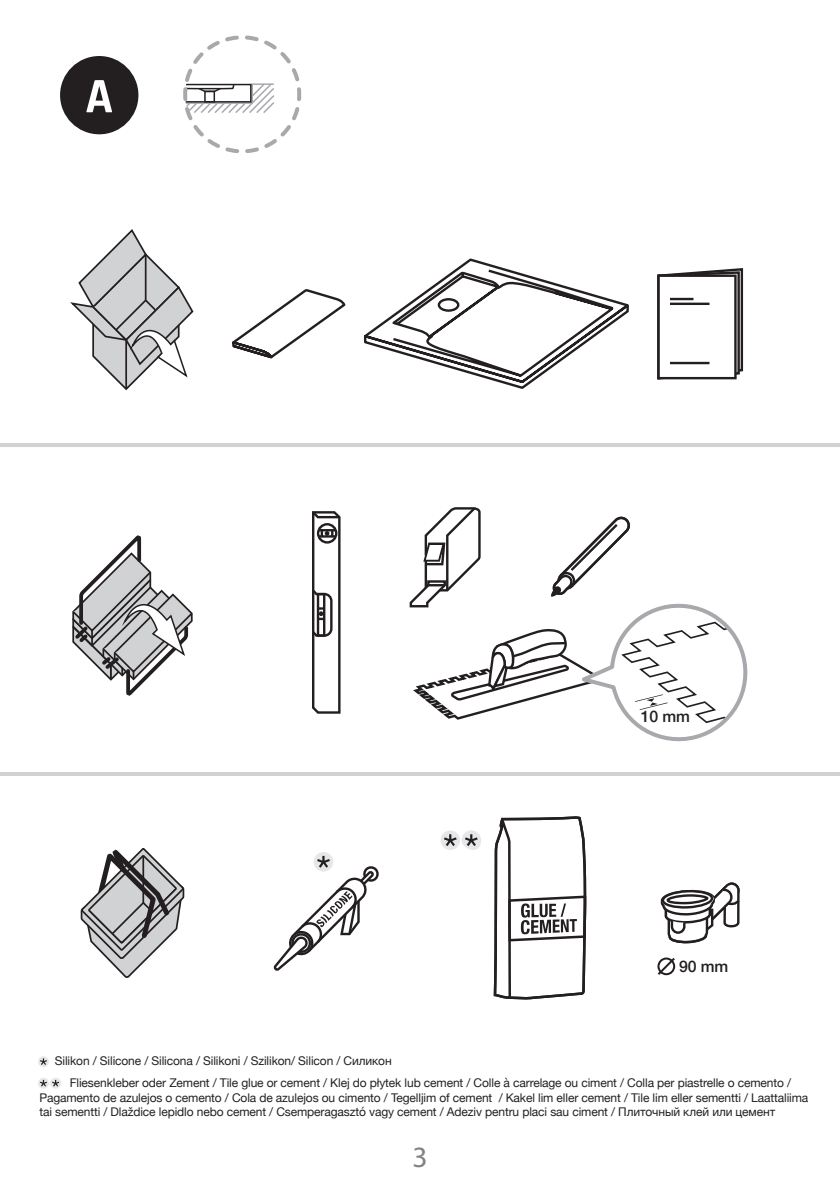
<style>
.page{position:relative;width:840px;height:1191px;background:#fff}
.page>*{position:absolute;margin:0;border:0;box-sizing:border-box;transform-origin:0 0}
.t1{font:29.6px "Myriad Pro";color:#808285}
.t2{font:500 15.8px "Helvetica Neue";letter-spacing:-.01em;color:#231f20}
.t3{font:12px/22.6px "Helvetica Neue";letter-spacing:-.01em;color:#231f20}
</style>
<div class="page">
<div style="left:60px;top:56px;width:78px;height:78px;background:#231f20;border-radius:50%"></div>
<svg style="left:86px;top:80px;width:26px;height:32px"></svg>
<svg style="left:183px;top:35px;width:119px;height:118px"></svg>
<svg style="left:70px;top:229px;width:124px;height:162px"></svg>
<hr style="left:0;top:443px;width:839px;height:4px;background:#d1d2d4">
<hr style="left:0;top:772px;width:839px;height:4px;background:#d1d2d4">
<svg style="left:72px;top:535px;width:121px;height:161px"></svg>
<svg style="left:312px;top:511px;width:29px;height:203px"></svg>
<svg style="left:80px;top:848px;width:105px;height:130px"></svg>
<svg style="left:657px;top:268px;width:87px;height:112px"></svg>
<div style="left:657px;top:274px;width:79px;height:105px;background:#fff;border:2px solid #231f20"></div>
<hr style="left:669px;top:303px;width:40px;height:2px;background:#231f20">
<hr style="left:669px;top:362px;width:40px;height:2px;background:#231f20">
<hr style="left:669px;top:298px;width:24px;height:2px;background:#231f20">
<div style="left:38px;top:1056px;width:11px;height:11px;background:#e6e7e9;border-radius:50%"></div>
<svg style="left:40px;top:1058px;width:7px;height:7px"></svg>
<div style="left:313px;top:852px;width:20px;height:19px;background:#e6e7e9;border-radius:50%"></div>
<svg style="left:273px;top:856px;width:106px;height:115px"></svg>
<svg style="left:493px;top:816px;width:94px;height:184px"></svg>
<svg style="left:38px;top:1077px;width:11px;height:11px"></svg>
<svg style="left:50px;top:1077px;width:11px;height:11px"></svg>
<svg style="left:40px;top:1080px;width:19px;height:6px"></svg>
<svg style="left:440px;top:830px;width:20px;height:20px"></svg>
<svg style="left:443px;top:830px;width:38px;height:20px"></svg>
<svg style="left:409px;top:507px;width:339px;height:235px"></svg>
<svg style="left:364px;top:258px;width:265px;height:131px"></svg>
<svg style="left:660px;top:882px;width:79px;height:62px"></svg>
<svg style="left:657px;top:957px;width:19px;height:19px"></svg>
<svg style="left:232px;top:289px;width:114px;height:70px"></svg>
<h2 class="t2" style="left:640px;top:704px;width:51px">10 mm</h2>
<h2 class="t2" style="left:678px;top:954px;width:51px">90 mm</h2>
<p class="t3" style="left:70px;top:1050px;width:722px;text-indent:-15px">Silikon / Silicone / Silicona / Silikoni / Szilikon/ Silicon / Силикон<br>Fliesenkleber oder Zement / Tile glue or cement / Klej do płytek lub cement / Colle à carrelage ou ciment / Colla per piastrelle o cemento /</p>
<p class="t3" style="left:39px;top:1091px;width:770px;line-height:14.4px">Pagamento de azulejos o cemento / Cola de azulejos ou cimento / Tegelljim of cement / Kakel lim eller cement / Tile lim eller sementti / Laattaliima tai sementti / Dlaždice lepidlo nebo cement / Csemperagasztó vagy cement / Adeziv pentru placi sau ciment / Плиточный клей или цемент</p>
<h1 class="t1" style="left:412px;top:1138px;width:17px">3</h1>
</div>
